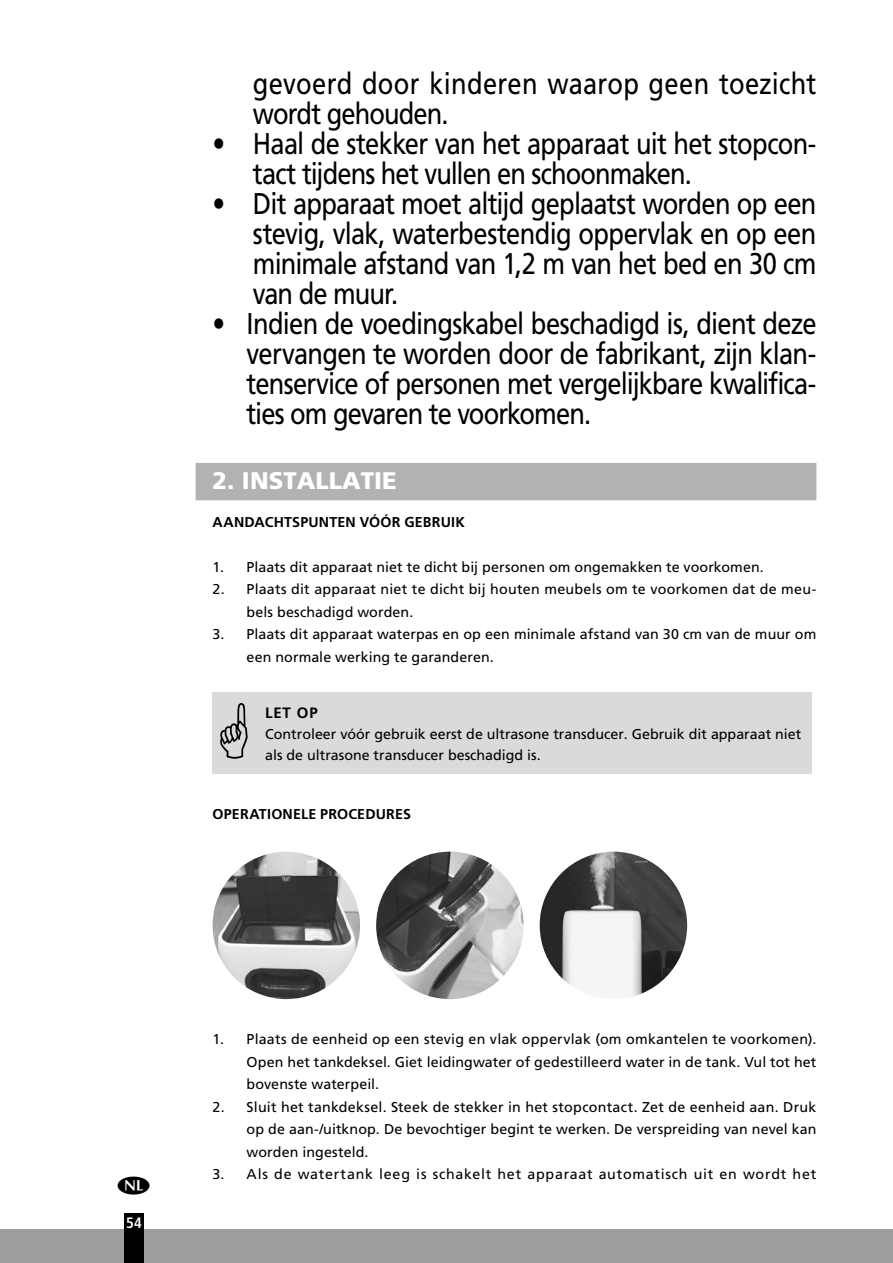
<style>
.page{position:relative;width:893px;height:1263px;background:#fff}
.page>*{position:absolute;margin:0;border:0;box-sizing:border-box;transform-origin:0 0}
.t1{font:30px/30px "Frutiger LT Std";letter-spacing:-.03em;color:#000;text-align:justify;scale:.85 1}
.t2{font:30px/30px "Frutiger LT Std";letter-spacing:.005em;color:#000;scale:.85 1}
.t3{font:900 24px "Frutiger LT Std";color:#fff}
.t4{font:700 15px "Frutiger LT Std";color:#000}
.t5{font:700 condensed 15px "Frutiger LT Std";color:#fff}
.t6{font:14.25px/22.5px "Frutiger LT Std";letter-spacing:.005em;color:#000}
.t7{font:14.25px "Frutiger LT Std";letter-spacing:.05em;color:#000}
.t8{font:700 14.25px "Frutiger LT Std";letter-spacing:.015em;color:#000}
</style>
<div class="page">
<div style="left:0;top:1229px;width:893px;height:34px;background:#9c9d9d"></div>
<div style="left:124px;top:1213px;width:20px;height:50px;background:#000"></div>
<div style="left:196px;top:463px;width:620px;height:37px;background:#b1b2b3"></div>
<div style="left:213px;top:693px;width:51px;height:81px;background:#dadada"></div>
<div style="left:264px;top:693px;width:548px;height:81px;background:#dadada"></div>
<img style="left:213px;top:852px;width:147px;height:147px;border-radius:74px">
<img style="left:376px;top:852px;width:148px;height:147px;border-radius:74px">
<img style="left:540px;top:852px;width:147px;height:147px;border-radius:74px">
<h1 class="t2" style="left:253px;top:68px;width:664px">gevoerd door kinderen waarop geen toezicht wordt gehouden.</h1>
<h1 class="t1" style="left:253px;top:128px;width:664px;text-indent:-40px">• Haal de stekker van het apparaat uit het stopcon&shy;tact tijdens het vullen en schoonmaken.</h1>
<h1 class="t1" style="left:253px;top:188px;width:664px;text-indent:-40px">• Dit apparaat moet altijd geplaatst worden op een stevig, vlak, waterbestendig oppervlak en op een minimale afstand van 1,2 m van het bed en 30 cm van de muur.</h1>
<h1 class="t1" style="left:247px;top:308px;width:672px;text-indent:-34px">• Indien de voedingskabel beschadigd is, dient deze vervangen te worden door de fabrikant, zijn klan&shy;tenservice of personen met vergelijkbare kwalifica&shy;ties om gevaren te voorkomen.</h1>
<h2 class="t3" style="left:213px;top:466px;width:186px">2. INSTALLATIE</h2>
<p class="t8" style="left:213px;top:513px;width:254px">AANDACHTSPUNTEN VÓÓR GEBRUIK</p>
<p class="t6" style="left:213px;top:555px;width:553px">1. Plaats dit apparaat niet te dicht bij personen om ongemakken te voorkomen.</p>
<p class="t6" style="left:247px;top:578px;width:571px;text-indent:-34px">2. Plaats dit apparaat niet te dicht bij houten meubels om te voorkomen dat de meu&shy;bels beschadigd worden.</p>
<p class="t6" style="left:247px;top:623px;width:571px;text-indent:-34px">3. Plaats dit apparaat waterpas en op een minimale afstand van 30 cm van de muur om een normale werking te garanderen.</p>
<p class="t4" style="left:265px;top:704px;width:54px">LET OP</p>
<p class="t6" style="left:265px;top:724px;width:538px;line-height:21px">Controleer vóór gebruik eerst de ultrasone transducer. Gebruik dit apparaat niet als de ultrasone transducer beschadigd is.</p>
<p class="t8" style="left:213px;top:806px;width:200px">OPERATIONELE PROCEDURES</p>
<p class="t5" style="left:126px;top:1214px;width:17px">54</p>
<p class="t6" style="left:247px;top:1028px;width:571px;text-align:justify;text-indent:-34px">1. Plaats de eenheid op een stevig en vlak oppervlak (om omkantelen te voorkomen).<br>Open het tankdeksel. Giet leidingwater of gedestilleerd water in de tank. Vul tot het bovenste waterpeil.</p>
<p class="t6" style="left:247px;top:1095px;width:571px;text-align:justify;text-indent:-34px">2. Sluit het tankdeksel. Steek de stekker in het stopcontact. Zet de eenheid aan. Druk op de aan-/uitknop. De bevochtiger begint te werken. De verspreiding van nevel kan worden ingesteld.</p>
<p class="t7" style="left:213px;top:1166px;width:605px">3. Als de watertank leeg is schakelt het apparaat automatisch uit en wordt het</p>
</div>
